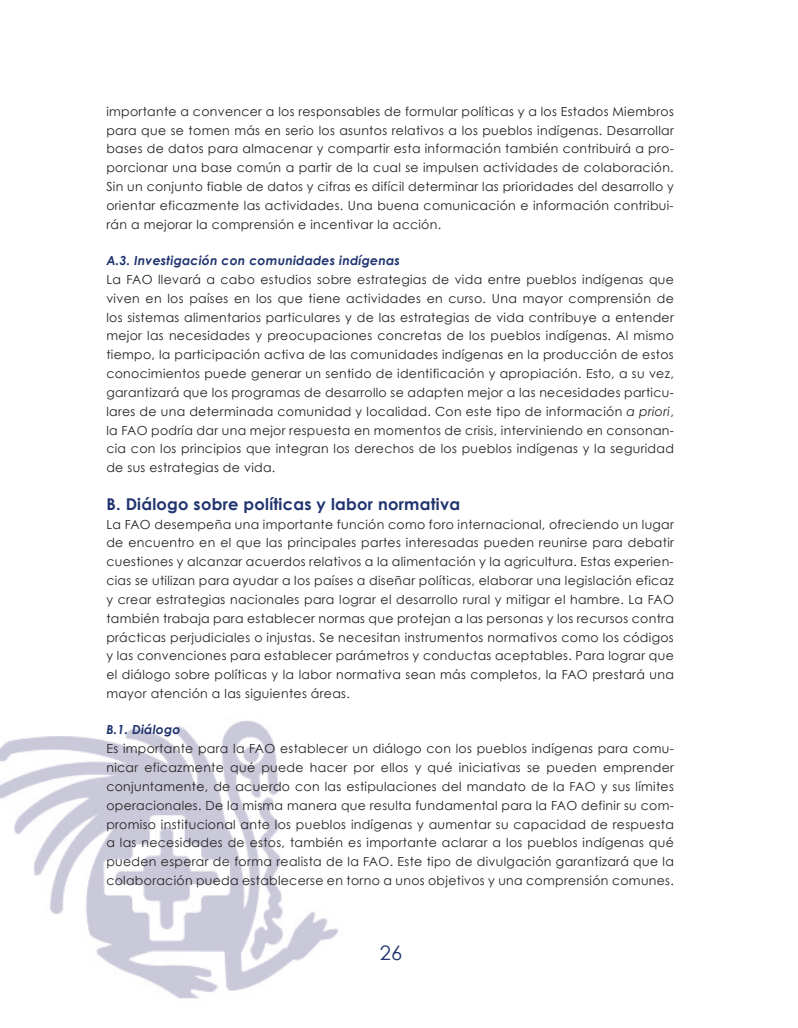
<style>
.page{position:relative;width:798px;height:1028px;background:#fff}
.page>*{position:absolute;margin:0;border:0;box-sizing:border-box;transform-origin:0 0}
.t1{font:20px "Century Gothic";color:#21346f}
.t2{font:700 16.25px "Century Gothic";letter-spacing:.015em;color:#21346f}
.t3{font:12.5px/18.9px "Century Gothic";letter-spacing:.025em;color:#231f20;text-align:justify}
.t4{font:italic 700 12.5px "Century Gothic";letter-spacing:.015em;color:#21346f}
.s1{font-style:italic}
</style>
<div class="page">
<img style="left:0;top:720px;width:338px;height:279px">
<p class="t3" style="left:106px;top:101px;width:568px">importante a convencer a los responsables de formular políticas y a los Estados Miembros para que se tomen más en serio los asuntos relativos a los pueblos indígenas. Desarrollar bases de datos para almacenar y compartir esta información también contribuirá a pro&shy;porcionar una base común a partir de la cual se impulsen actividades de colaboración.<br>Sin un conjunto fiable de datos y cifras es difícil determinar las prioridades del desarrollo y orientar eficazmente las actividades. Una buena comunicación e información contribui&shy;rán a mejorar la comprensión e incentivar la acción.</p>
<p class="t4" style="left:106px;top:252px;width:295px">A.3. Investigación con comunidades indígenas</p>
<p class="t3" style="left:106px;top:269px;width:569px">La FAO llevará a cabo estudios sobre estrategias de vida entre pueblos indígenas que viven en los países en los que tiene actividades en curso. Una mayor comprensión de los sistemas alimentarios particulares y de las estrategias de vida contribuye a entender mejor las necesidades y preocupaciones concretas de los pueblos indígenas. Al mismo tiempo, la participación activa de las comunidades indígenas en la producción de estos conocimientos puede generar un sentido de identificación y apropiación. Esto, a su vez, garantizará que los programas de desarrollo se adapten mejor a las necesidades particu&shy;lares de una determinada comunidad y localidad. Con este tipo de información <span class="s1">a priori</span>, la FAO podría dar una mejor respuesta en momentos de crisis, interviniendo en consonan&shy;cia con los principios que integran los derechos de los pueblos indígenas y la seguridad de sus estrategias de vida.</p>
<h2 class="t2" style="left:106px;top:493px;width:355px">B. Diálogo sobre políticas y labor normativa</h2>
<p class="t3" style="left:106px;top:514px;width:569px">La FAO desempeña una importante función como foro internacional, ofreciendo un lugar de encuentro en el que las principales partes interesadas pueden reunirse para debatir cuestiones y alcanzar acuerdos relativos a la alimentación y la agricultura. Estas experien&shy;cias se utilizan para ayudar a los países a diseñar políticas, elaborar una legislación eficaz y crear estrategias nacionales para lograr el desarrollo rural y mitigar el hambre. La FAO también trabaja para establecer normas que protejan a las personas y los recursos contra prácticas perjudiciales o injustas. Se necesitan instrumentos normativos como los códigos y las convenciones para establecer parámetros y conductas aceptables. Para lograr que el diálogo sobre políticas y la labor normativa sean más completos, la FAO prestará una mayor atención a las siguientes áreas.</p>
<p class="t4" style="left:106px;top:722px;width:76px">B.1. Diálogo</p>
<p class="t3" style="left:106px;top:739px;width:569px">Es importante para la FAO establecer un diálogo con los pueblos indígenas para comu&shy;nicar eficazmente qué puede hacer por ellos y qué iniciativas se pueden emprender conjuntamente, de acuerdo con las estipulaciones del mandato de la FAO y sus límites operacionales. De la misma manera que resulta fundamental para la FAO definir su com&shy;promiso institucional ante los pueblos indígenas y aumentar su capacidad de respuesta a las necesidades de estos, también es importante aclarar a los pueblos indígenas qué pueden esperar de forma realista de la FAO. Este tipo de divulgación garantizará que la colaboración pueda establecerse en torno a unos objetivos y una comprensión comunes.</p>
<h1 class="t1" style="left:379px;top:940px;width:24px">26</h1>
</div>
